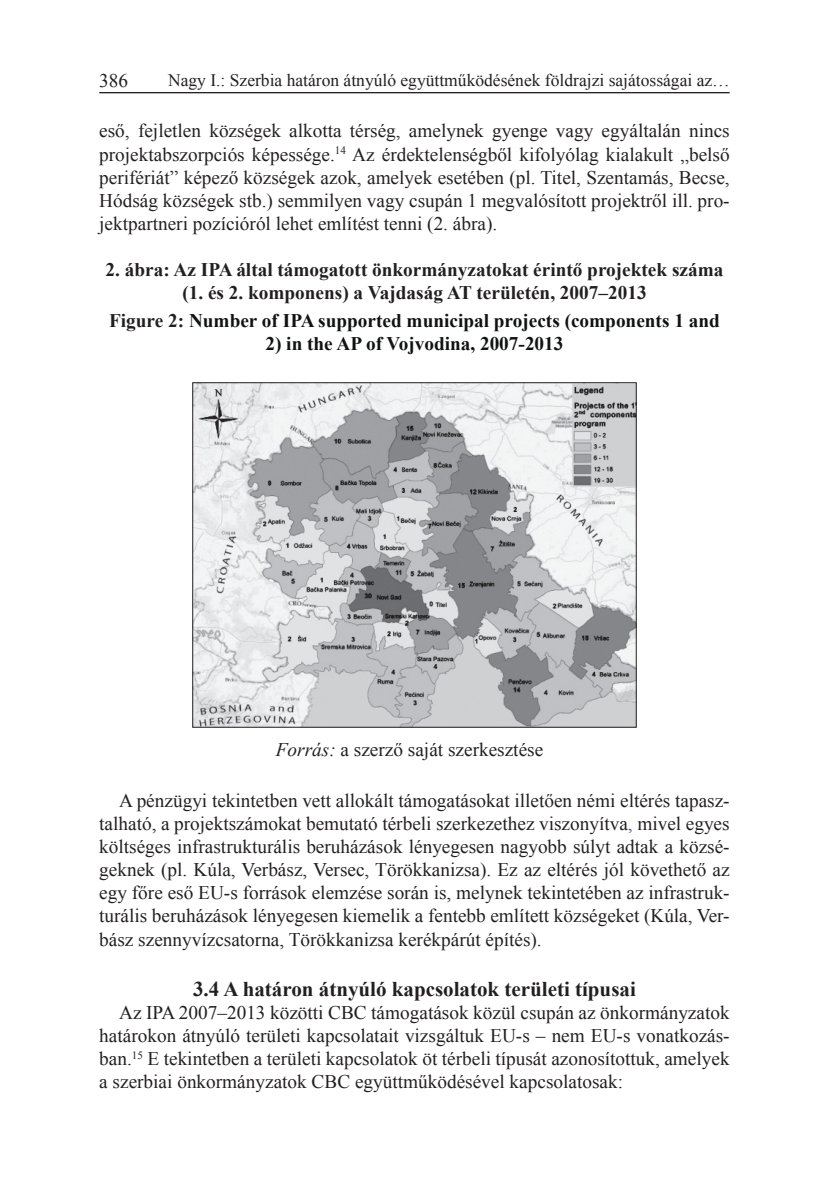
<style>
.page{position:relative;width:829px;height:1196px;background:#fff}
.page>*{position:absolute;margin:0;border:0;box-sizing:border-box;transform-origin:0 0}
.t1{font:700 21px "Times New Roman";color:#231f20}
.t2{font:19.25px/23.1px "Times New Roman";color:#231f20;text-align:justify}
.t3{font:700 19.25px/23.1px "Times New Roman";color:#231f20;text-align:center}
.t4{font:700 19.25px "Times New Roman";color:#111212}
.t5{font:17.5px "Times New Roman";color:#231f20}
.s1{color:#231f20}
.s2{font-style:italic}
.s3{color:#3853a3}
</style>
<div class="page">
<hr style="left:99px;top:92px;width:630px;height:1px;background:#231f20">
<img style="left:194px;top:384px;width:440px;height:341px">
<div style="left:192px;top:382px;width:444px;height:345px;border:1px solid #231f20"></div>
<p class="t2" style="left:99px;top:69px;width:30px">386</p>
<p class="t5" style="left:168px;top:69px;width:563px">Nagy I.: Szerbia határon átnyúló együttműködésének földrajzi sajátosságai az…</p>
<p class="t2" style="left:99px;top:119px;width:632px">eső, fejletlen községek alkotta térség, amelynek gyenge vagy egyáltalán nincs projektabszorpciós képessége.<sup>14</sup> Az érdektelenségből kifolyólag kialakult „belső perifériát” képező községek azok, amelyek esetében (pl. Titel, Szentamás, Becse, Hódság községek stb.) semmilyen vagy csupán 1 megvalósított projektről ill. pro&shy;jektpartneri pozícióról lehet említést tenni (2. ábra).</p>
<p class="t3" style="left:106px;top:257px;width:619px">2. ábra: Az IPA által támogatott önkormányzatokat érintő projektek száma (1. és 2. komponens) a Vajdaság AT területén, 2007–2013</p>
<p class="t4" style="left:109px;top:307px;width:612px"><span class="s1">Figure 2:</span> Number of IPA supported municipal projects (components 1 and</p>
<p class="t4" style="left:265px;top:330px;width:299px">2) in the AP of Vojvodina, 2007-2013</p>
<p class="t2" style="left:276px;top:737px;width:269px"><span class="s2">Forrás:</span> a szerző saját szerkesztése</p>
<p class="t2" style="left:99px;top:788px;width:632px;text-indent:20px">A pénzügyi tekintetben vett allokált támogatásokat illetően némi eltérés tapasz&shy;talható, a projektszámokat bemutató térbeli szerkezethez viszonyítva<span class="s3">,</span> mivel egyes költséges infrastrukturális beruházások lényegesen nagyobb súlyt adtak a közsé&shy;geknek (pl. Kúla, Verbász, Versec, Törökkanizsa). Ez az eltérés jól követhető az egy főre eső EU-s források elemzése során is, melynek tekintetében az infrastruk&shy;turális beruházások lényegesen kiemelik a fentebb említett községeket (Kúla, Ver&shy;bász szennyvízcsatorna, Törökkanizsa kerékpárút építés).</p>
<p class="t1" style="left:193px;top:974px;width:444px">3.4 A határon átnyúló kapcsolatok területi típusai</p>
<p class="t2" style="left:99px;top:1000px;width:631px;text-indent:20px">Az IPA 2007–2013 közötti CBC támogatások közül csupán az önkormányzatok határokon átnyúló területi kapcsolatait vizsgáltuk EU-s – nem EU-s vonatkozás&shy;ban.<sup>15</sup> E tekintetben a területi kapcsolatok öt térbeli típusát azonosítottuk, amelyek a szerbiai önkormányzatok CBC együttműködésével kapcsolatosak:</p>
</div>
